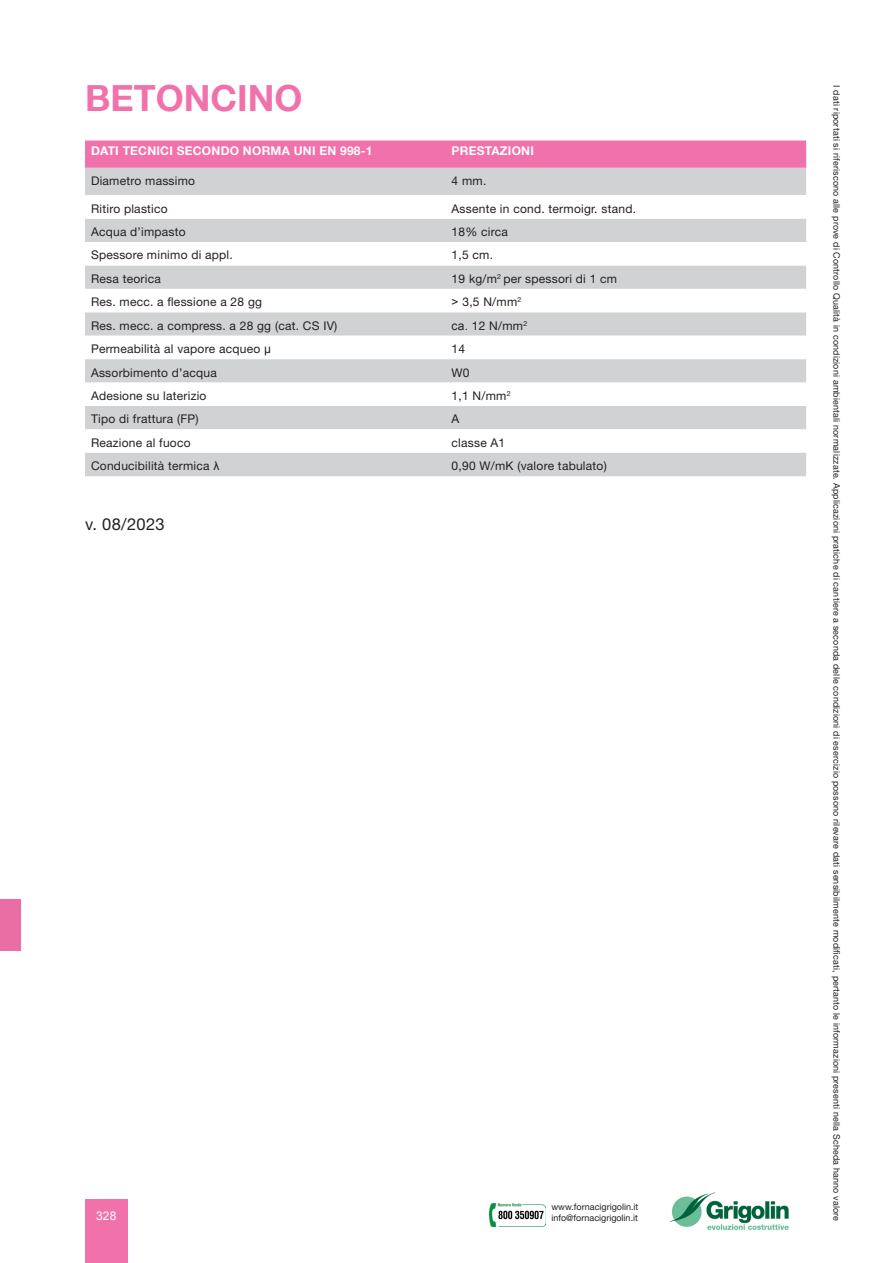
<style>
.page{position:relative;width:893px;height:1263px;background:#fff}
.page>*{position:absolute;margin:0;border:0;box-sizing:border-box;transform-origin:0 0}
.t1{font:700 36px "Helvetica Neue LT Com";color:#f171ab}
.TestoScheda{font:16.5px "Helvetica Neue LT Com";letter-spacing:.02em;color:#231f20}
.TestoScheda-2{font:12px "Helvetica Neue LT Com";letter-spacing:.02em;color:#231f20}
.TestoScheda-3{font:700 12px "Helvetica Neue LT Com";letter-spacing:.02em;color:#fff}
.t2{font:12px "Arial";color:#fff}
.t3{font:9px "Helvetica Neue LT Com";letter-spacing:.02em;color:#231f20}
.t4{font:9px/10.8px "Helvetica Neue LT Com";color:#231f20}
.s1{font-family:"Arial"}
</style>
<div class="page">
<div style="left:85px;top:1199px;width:43px;height:64px;background:#f171ab"></div>
<div style="left:0;top:899px;width:21px;height:51px;background:#ea6ea3"></div>
<img style="left:669px;top:1192px;width:120px;height:38px">
<img style="left:490px;top:1203px;width:56px;height:23px">
<div style="left:85px;top:141px;width:721px;height:27px;background:#f171ab"></div>
<div style="left:85px;top:168px;width:721px;height:27px;background:#d1d2d4"></div>
<svg style="left:85px;top:219px;width:721px;height:210px;fill:#d1d2d4"></svg>
<div style="left:85px;top:453px;width:721px;height:23px;background:#d1d2d4"></div>
<hr style="left:892px;top:536px;width:1px;height:176px;background:#f171ab">
<p class="t1" style="left:85px;top:75px;width:219px">BETONCINO</p>
<p class="t3" style="left:842px;top:85px;width:1138px;rotate:90deg">I dati riportati si riferiscono alle prove di Controllo Qualità in condizioni ambientali normalizzate. Applicazioni pratiche di cantiere a seconda delle condizioni di esercizio possono rilevare dati sensibilmente modificati, pertanto le informazioni presenti nella Scheda hanno valore</p>
<p class="TestoScheda-3" style="left:91px;top:143px;width:283px">DATI TECNICI SECONDO NORMA UNI EN 998-1</p>
<p class="TestoScheda-3" style="left:452px;top:143px;width:84px">PRESTAZIONI</p>
<p class="TestoScheda-2" style="left:91px;top:174px;width:106px">Diametro massimo</p>
<p class="TestoScheda-2" style="left:452px;top:174px;width:36px">4 mm.</p>
<p class="TestoScheda-2" style="left:91px;top:201px;width:78px">Ritiro plastico</p>
<p class="TestoScheda-2" style="left:452px;top:201px;width:186px">Assente in cond. termoigr. stand.</p>
<p class="TestoScheda-2" style="left:91px;top:224px;width:96px">Acqua d’impasto</p>
<p class="TestoScheda-2" style="left:452px;top:224px;width:58px">18% circa</p>
<p class="TestoScheda-2" style="left:91px;top:248px;width:143px">Spessore minimo di appl.</p>
<p class="TestoScheda-2" style="left:452px;top:248px;width:43px">1,5 cm.</p>
<p class="TestoScheda-2" style="left:91px;top:271px;width:71px">Resa teorica</p>
<p class="TestoScheda-2" style="left:452px;top:271px;width:167px">19 kg/m<sup>2</sup> per spessori di 1 cm</p>
<p class="TestoScheda-2" style="left:91px;top:295px;width:172px">Res. mecc. a flessione a 28 gg</p>
<p class="TestoScheda-2" style="left:452px;top:295px;width:71px"><span class="s1">&gt;</span> 3,5 N/mm<sup>2</sup></p>
<p class="TestoScheda-2" style="left:91px;top:318px;width:248px">Res. mecc. a compress. a 28 gg (cat. CS IV)</p>
<p class="TestoScheda-2" style="left:452px;top:318px;width:77px"><span class="s1">ca.</span> 12 N/mm<sup>2</sup></p>
<p class="TestoScheda-2" style="left:91px;top:341px;width:181px">Permeabilità al vapore acqueo <span class="s1">μ</span></p>
<p class="TestoScheda-2" style="left:452px;top:341px;width:15px">14</p>
<p class="TestoScheda-2" style="left:91px;top:365px;width:127px">Assorbimento d’acqua</p>
<p class="TestoScheda-2" style="left:452px;top:365px;width:20px">W0</p>
<p class="TestoScheda-2" style="left:91px;top:388px;width:117px">Adesione su laterizio</p>
<p class="TestoScheda-2" style="left:452px;top:388px;width:60px">1,1 N/mm<sup>2</sup></p>
<p class="TestoScheda-2" style="left:91px;top:412px;width:109px">Tipo di frattura (FP)</p>
<p class="TestoScheda-2" style="left:452px;top:412px;width:9px">A</p>
<p class="TestoScheda-2" style="left:91px;top:435px;width:101px">Reazione al fuoco</p>
<p class="TestoScheda-2" style="left:452px;top:435px;width:55px">classe A1</p>
<p class="TestoScheda-2" style="left:91px;top:459px;width:130px">Conducibilità termica <span class="s1">λ</span></p>
<p class="TestoScheda-2" style="left:452px;top:459px;width:157px">0,90 W/mK (valore tabulato)</p>
<p class="TestoScheda" style="left:85px;top:514px;width:81px">v. 08/2023</p>
<p class="t2" style="left:96px;top:1208px;width:22px">328</p>
<p class="t4" style="left:551px;top:1201px;width:88px">www.fornacigrigolin.it info@fornacigrigolin.it</p>
</div>
